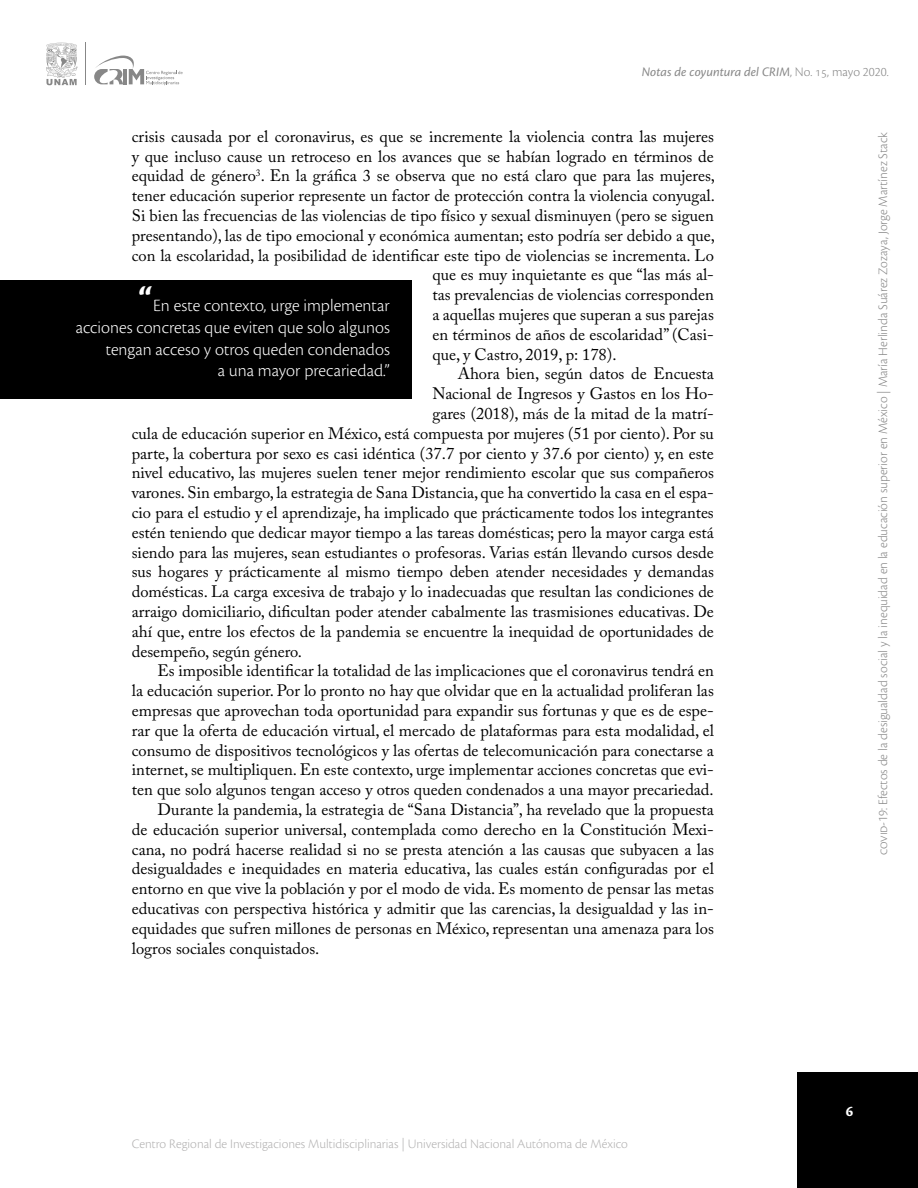
<style>
.page{position:relative;width:918px;height:1188px;background:#fff}
.page>*{position:absolute;margin:0;border:0;box-sizing:border-box;transform-origin:0 0}
.t1{font:300 18px/21.6px "Cronos Pro";color:#fff;text-align:right}
.t2{font:16.5px "Adobe Caslon Pro";color:#000}
.t3{font:700 15px "Cronos Pro";color:#fff}
.t4{font:300 13.5px "Cronos Pro";color:#878787}
.t5{font:300 13.5px "Cronos Pro";letter-spacing:-.005em;color:#b3b2b2}
.t6{font:italic 13.5px "Cronos Pro";color:#878787}
.s1{font-weight:300;font-style:normal}
.s2{font-weight:700;font-size:36px}
</style>
<div class="page">
<div style="left:798px;top:1072px;width:120px;height:116px;background:#000"></div>
<svg style="left:46px;top:43px;width:32px;height:42px"></svg>
<svg style="left:94px;top:56px;width:89px;height:29px"></svg>
<hr style="left:85px;top:43px;width:1px;height:42px;background:#878787">
<div style="left:0;top:280px;width:412px;height:119px;background:#000"></div>
<p class="t6" style="left:642px;top:65px;width:248px">Notas de coyuntura del CRIM<span class="s1">, No. 15, mayo 2020.</span></p>
<p class="t2" style="left:132px;top:126px;width:584px">crisis causada por el coronavirus, es que se incremente la violencia contra las mujeres</p>
<p class="t2" style="left:132px;top:146px;width:584px">y que incluso cause un retroceso en los avances que se habían logrado en términos de</p>
<p class="t2" style="left:132px;top:166px;width:585px">equidad de género<sup>3</sup>. En la gráfica 3 se observa que no está claro que para las mujeres,</p>
<p class="t2" style="left:132px;top:186px;width:585px">tener educación superior represente un factor de protección contra la violencia conyugal.</p>
<p class="t2" style="left:132px;top:206px;width:584px">Si bien las frecuencias de las violencias de tipo físico y sexual disminuyen (pero se siguen</p>
<p class="t2" style="left:132px;top:225px;width:585px">presentando), las de tipo emocional y económica aumentan; esto podría ser debido a que,</p>
<p class="t2" style="left:132px;top:245px;width:584px">con la escolaridad, la posibilidad de identificar este tipo de violencias se incrementa. Lo</p>
<p class="t2" style="left:432px;top:265px;width:283px">que es muy inquietante es que “las más al-</p>
<p class="t2" style="left:432px;top:285px;width:283px">tas prevalencias de violencias corresponden</p>
<p class="t2" style="left:432px;top:305px;width:283px">a aquellas mujeres que superan a sus parejas</p>
<p class="t2" style="left:432px;top:324px;width:283px">en términos de años de escolaridad” (Casi-</p>
<p class="t2" style="left:432px;top:344px;width:186px">que, y Castro, 2019, p: 178).</p>
<p class="t2" style="left:458px;top:364px;width:257px">Ahora bien, según datos de Encuesta</p>
<p class="t2" style="left:432px;top:384px;width:283px">Nacional de Ingresos y Gastos en los Ho-</p>
<p class="t2" style="left:432px;top:404px;width:283px">gares (2018), más de la mitad de la matrí-</p>
<p class="t2" style="left:132px;top:423px;width:584px">cula de educación superior en México, está compuesta por mujeres (51 por ciento). Por su</p>
<p class="t2" style="left:132px;top:443px;width:584px">parte, la cobertura por sexo es casi idéntica (37.7 por ciento y 37.6 por ciento) y, en este</p>
<p class="t2" style="left:132px;top:463px;width:584px">nivel educativo, las mujeres suelen tener mejor rendimiento escolar que sus compañeros</p>
<p class="t2" style="left:132px;top:483px;width:584px">varones. Sin embargo, la estrategia de Sana Distancia, que ha convertido la casa en el espa-</p>
<p class="t2" style="left:132px;top:503px;width:584px">cio para el estudio y el aprendizaje, ha implicado que prácticamente todos los integrantes</p>
<p class="t2" style="left:132px;top:522px;width:584px">estén teniendo que dedicar mayor tiempo a las tareas domésticas; pero la mayor carga está</p>
<p class="t2" style="left:132px;top:542px;width:584px">siendo para las mujeres, sean estudiantes o profesoras. Varias están llevando cursos desde</p>
<p class="t2" style="left:132px;top:562px;width:584px">sus hogares y prácticamente al mismo tiempo deben atender necesidades y demandas</p>
<p class="t2" style="left:132px;top:582px;width:584px">domésticas. La carga excesiva de trabajo y lo inadecuadas que resultan las condiciones de</p>
<p class="t2" style="left:132px;top:602px;width:584px">arraigo domiciliario, dificultan poder atender cabalmente las trasmisiones educativas. De</p>
<p class="t2" style="left:132px;top:621px;width:584px">ahí que, entre los efectos de la pandemia se encuentre la inequidad de oportunidades de</p>
<p class="t2" style="left:132px;top:641px;width:172px">desempeño, según género.</p>
<p class="t2" style="left:157px;top:661px;width:558px">Es imposible identificar la totalidad de las implicaciones que el coronavirus tendrá en</p>
<p class="t2" style="left:132px;top:681px;width:584px">la educación superior. Por lo pronto no hay que olvidar que en la actualidad proliferan las</p>
<p class="t2" style="left:132px;top:701px;width:584px">empresas que aprovechan toda oportunidad para expandir sus fortunas y que es de espe-</p>
<p class="t2" style="left:132px;top:720px;width:584px">rar que la oferta de educación virtual, el mercado de plataformas para esta modalidad, el</p>
<p class="t2" style="left:132px;top:740px;width:584px">consumo de dispositivos tecnológicos y las ofertas de telecomunicación para conectarse a</p>
<p class="t2" style="left:132px;top:760px;width:584px">internet, se multipliquen. En este contexto, urge implementar acciones concretas que evi-</p>
<p class="t2" style="left:132px;top:780px;width:583px">ten que solo algunos tengan acceso y otros queden condenados a una mayor precariedad.</p>
<p class="t2" style="left:157px;top:800px;width:558px">Durante la pandemia, la estrategia de “Sana Distancia”, ha revelado que la propuesta</p>
<p class="t2" style="left:132px;top:819px;width:584px">de educación superior universal, contemplada como derecho en la Constitución Mexi-</p>
<p class="t2" style="left:132px;top:839px;width:584px">cana, no podrá hacerse realidad si no se presta atención a las causas que subyacen a las</p>
<p class="t2" style="left:132px;top:859px;width:584px">desigualdades e inequidades en materia educativa, las cuales están configuradas por el</p>
<p class="t2" style="left:132px;top:879px;width:584px">entorno en que vive la población y por el modo de vida. Es momento de pensar las metas</p>
<p class="t2" style="left:132px;top:899px;width:584px">educativas con perspectiva histórica y admitir que las carencias, la desigualdad y las in-</p>
<p class="t2" style="left:132px;top:918px;width:584px">equidades que sufren millones de personas en México, representan una amenaza para los</p>
<p class="t2" style="left:132px;top:938px;width:189px">logros sociales conquistados.</p>
<p class="t1" style="left:76px;top:295px;width:316px"><span class="s2">“</span>En este contexto, urge implementar<br>acciones concretas que eviten que solo algunos tengan acceso y otros queden condenados<br>a una mayor precariedad.”</p>
<p class="t5" style="left:132px;top:1136px;width:498px">Centro Regional de Investigaciones Multidisciplinarias | Universidad Nacional Autónoma de México</p>
<p class="t4" style="left:875px;top:855px;width:725px;rotate:-90deg">covid-19: Efectos de la desigualdad social y la inequidad en la educación superior en México | María Herlinda Suárez Zozaya, Jorge Martínez Stack</p>
<p class="t3" style="left:846px;top:1103px;width:9px">6</p>
</div>
